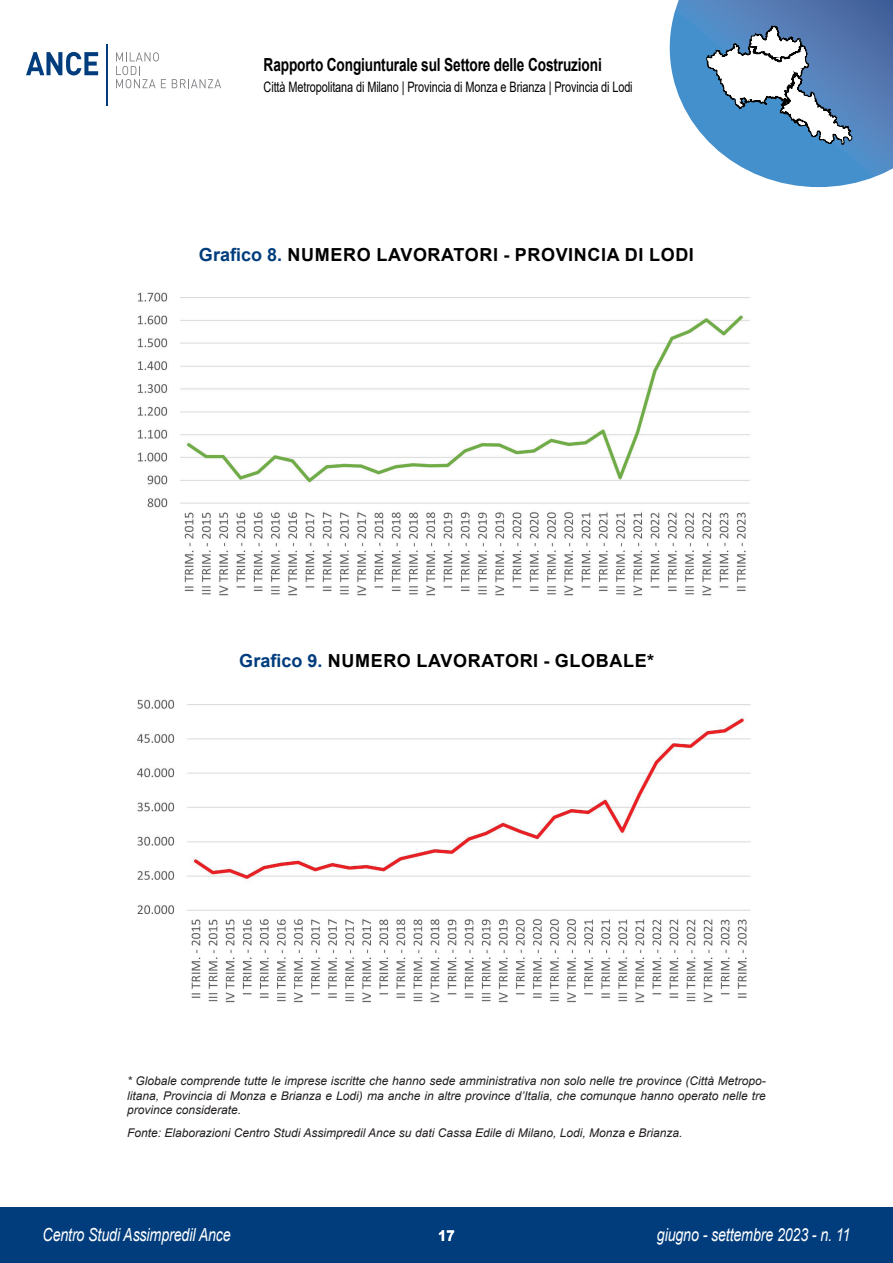
<style>
.page{position:relative;width:893px;height:1263px;background:#fff}
.page>*{position:absolute;margin:0;border:0;box-sizing:border-box;transform-origin:0 0}
.t1{font:italic 18px "Arial";letter-spacing:-.01em;color:#fff;scale:.79 1}
.t2{font:700 18px "Arial";letter-spacing:-.01em;color:#000;scale:.76 1}
.t3{font:700 18px "Arial";letter-spacing:-.01em;color:#000}
.t4{font:700 18px "Arial";color:#013d7d}
.t5{font:700 15px "Arial";color:#fff}
.t6{font:14.4px "Arial";letter-spacing:-.01em;color:#000;scale:.76 1}
.t7{font:italic 12px/14.4px "Arial";color:#231f20;text-align:justify}
.s1{color:#000}
</style>
<div class="page">
<div style="left:0;top:1207px;width:893px;height:56px;background:#013d7d"></div>
<hr style="left:106px;top:44px;width:2px;height:62px;background:#013d7d">
<svg style="left:26px;top:52px;width:72px;height:23px"></svg>
<svg style="left:116px;top:52px;width:50px;height:36px"></svg>
<svg style="left:172px;top:79px;width:49px;height:9px"></svg>
<svg style="left:670px;top:0;width:223px;height:187px"></svg>
<img style="left:137px;top:292px;width:613px;height:304px">
<img style="left:137px;top:699px;width:614px;height:304px">
<h1 class="t2" style="left:264px;top:52px;width:446px">RAPPORTO CONGIUNTURALE SUL SETTORE DELLE COSTRUZIONI</h1>
<p class="t6" style="left:264px;top:77px;width:487px">Città Metropolitana di Milano | Provincia di Monza e Brianza | Provincia di Lodi</p>
<h1 class="t4" style="left:199px;top:242px;width:104px">GRAFICO 8. <span class="s1">NUMERO</span></h1>
<h1 class="t3" style="left:376px;top:242px;width:13px">LAVORATORI</h1>
<h1 class="t3" style="left:503px;top:242px;width:24px">- PROVINCIA</h1>
<h1 class="t3" style="left:625px;top:242px;width:36px">DI LODI</h1>
<h1 class="t4" style="left:239px;top:648px;width:104px">GRAFICO 9. <span class="s1">NUMERO</span></h1>
<h1 class="t3" style="left:417px;top:648px;width:13px">LAVORATORI</h1>
<h1 class="t3" style="left:544px;top:648px;width:26px">- GLOBALE</h1>
<h1 class="t3" style="left:647px;top:648px;width:9px">*</h1>
<p class="t7" style="left:127px;top:1074px;width:640px">* Globale comprende tutte le imprese iscritte che hanno sede amministrativa non solo nelle tre province (Città Metropo&shy;litana, Provincia di Monza e Brianza e Lodi) ma anche in altre province d’Italia, che comunque hanno operato nelle tre province considerate.</p>
<p class="t7" style="left:127px;top:1126px;width:557px">Fonte: Elaborazioni Centro Studi Assimpredil Ance su dati Cassa Edile di Milano, Lodi, Monza e Brianza.</p>
<h1 class="t1" style="left:43px;top:1223px;width:240px">Centro Studi Assimpredil Ance</h1>
<p class="t5" style="left:438px;top:1225px;width:18px">17</p>
<h1 class="t1" style="left:657px;top:1223px;width:246px">giugno - settembre 2023 - n. 11</h1>
</div>
